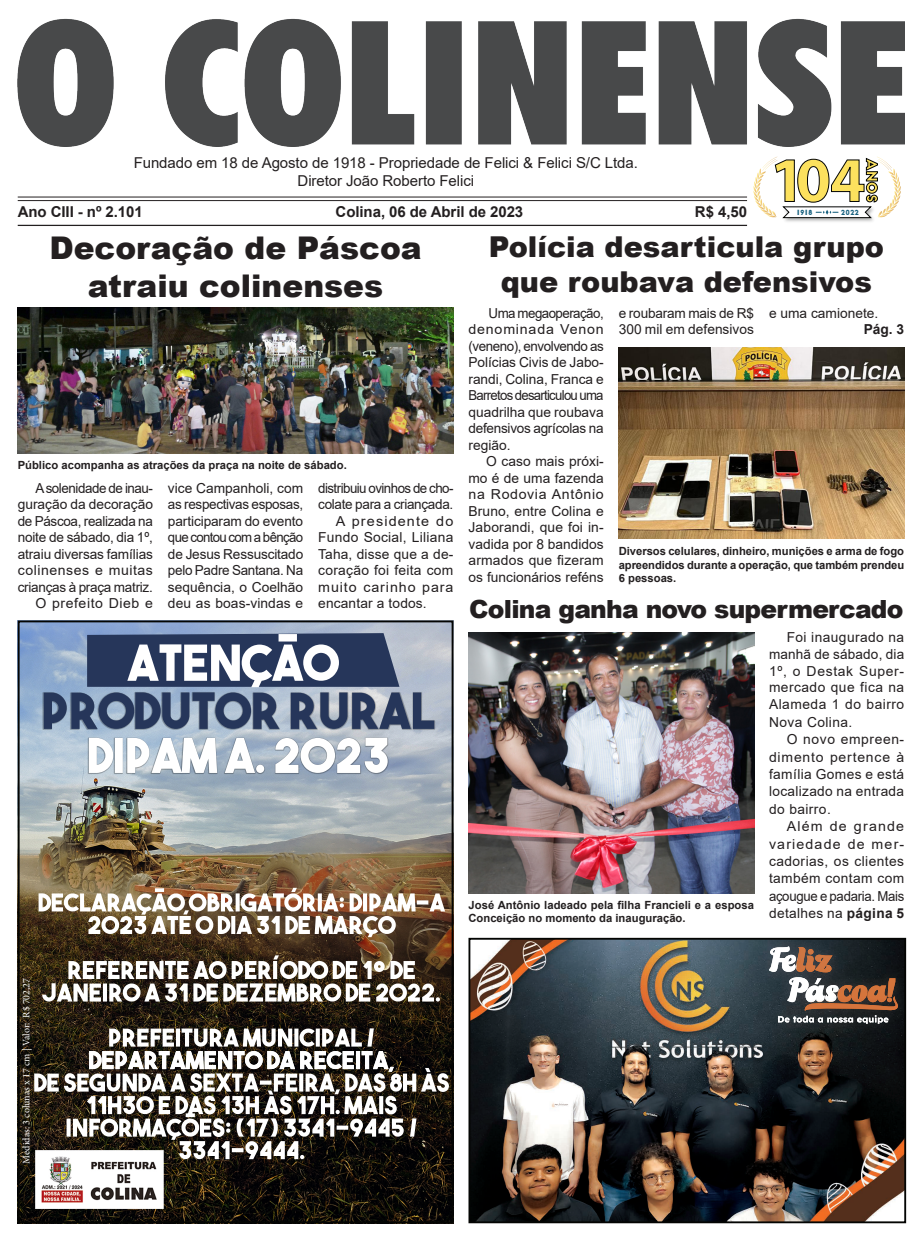
<style>
.page{position:relative;width:922px;height:1241px;background:#fff}
.page>*{position:absolute;margin:0;border:0;box-sizing:border-box;transform-origin:0 0}
.t1{font:700 63.88px "Myriad Pro";color:#fce15e}
.t2{font:900 31.25px/37.5px "Arial";color:#231f20;text-align:center}
.t3{font:900 28.75px/34.5px "Arial";color:#231f20;text-align:center}
.t4{font:900 25px "Arial";letter-spacing:-.03em;color:#231f20}
.t5{font:15px "Arial";letter-spacing:-.005em;color:#231f20}
.t6{font:700 15px "Arial";letter-spacing:-.005em;color:#231f20}
.t7{font:13.75px/16.5px "Arial";color:#231f20;text-align:justify}
.t8{font:13.75px/16.5px "Arial";color:#231f20;text-align:justify;scale:1.05 1}
.t9{font:13.75px/16.5px "Arial";letter-spacing:-.04em;color:#231f20}
.t10{font:13.75px "Arial";letter-spacing:.04em;color:#231f20}
.t11{font:700 13.75px "Arial";color:#231f20}
.t12{font:700 11.25px/13.5px "Arial";color:#231f20}
.t13{font:10px "Minion Pro";color:#fff}
.t14{font:7px "Big John";color:#18617f}
.s1{font-weight:700}
</style>
<div class="page">
<img style="left:782px;top:218px;width:91px;height:4px">
<svg style="left:753px;top:157px;width:148px;height:61px"></svg>
<hr style="left:18px;top:197px;width:728px;height:1px;background:#231f20">
<hr style="left:18px;top:200px;width:728px;height:1px;background:#231f20">
<hr style="left:18px;top:225px;width:728px;height:1px;background:#231f20">
<img style="left:18px;top:18px;width:886px;height:128px">
<img style="left:21px;top:623px;width:429px;height:596px">
<img style="left:87px;top:633px;width:312px;height:53px">
<div style="left:18px;top:620px;width:435px;height:602px;border:2px solid #040503"></div>
<img style="left:471px;top:940px;width:431px;height:279px">
<div style="left:468px;top:937px;width:437px;height:285px;border:2px solid #040503"></div>
<img style="left:618px;top:347px;width:286px;height:192px">
<img style="left:468px;top:632px;width:285px;height:261px">
<img style="left:18px;top:307px;width:435px;height:147px">
<p class="t5" style="left:134px;top:152px;width:505px">Fundado em 18 de Agosto de 1918 - Propriedade de Felici &amp; Felici S/C Ltda.</p>
<p class="t5" style="left:297px;top:170px;width:178px">Diretor João Roberto Felici</p>
<p class="t6" style="left:18px;top:201px;width:126px">Ano CIII - nº 2.101</p>
<p class="t6" style="left:335px;top:201px;width:189px">Colina, 06 de Abril de 2023</p>
<p class="t6" style="left:694px;top:201px;width:54px">R$ 4,50</p>
<p class="t1" style="left:769px;top:138px;width:97px">104</p>
<p class="t14" style="left:796px;top:209px;width:18px">1918</p>
<p class="t14" style="left:840px;top:209px;width:20px">2022</p>
<p class="t2" style="left:49px;top:228px;width:374px">Decoração de Páscoa atraiu colinenses</p>
<p class="t12" style="left:18px;top:458px;width:330px">Público acompanha as atrações da praça na noite de sábado.</p>
<p class="t7" style="left:18px;top:479px;width:137px;text-indent:18px">A solenidade de inau&shy;guração da decoração de Páscoa, realizada na noite de sábado, dia 1º, atraiu diversas famílias colinenses e muitas crianças à praça matriz.</p>
<p class="t10" style="left:35px;top:594px;width:119px">O prefeito Dieb e</p>
<p class="t7" style="left:168px;top:479px;width:137px">vice Campanholi, com as respectivas esposas, participaram do evento que contou com a bênção de Jesus Ressuscitado pelo Padre Santana. Na sequência, o Coelhão deu as boas-vindas e</p>
<p class="t9" style="left:318px;top:479px;width:137px">distribuiu ovinhos de cho&shy;colate para a criançada.</p>
<p class="t8" style="left:318px;top:512px;width:130px;text-indent:18px">A presidente do Fundo Social, Liliana Taha, disse que a de&shy;coração foi feita com muito carinho para encantar a todos.</p>
<p class="t3" style="left:488px;top:229px;width:397px">Polícia desarticula grupo que roubava defensivos</p>
<p class="t7" style="left:468px;top:304px;width:137px;text-indent:20px">Uma megaoperação, denominada Venon (veneno), envolvendo as Polícias Civis de Jabo&shy;randi, Colina, Franca e Barretos desarticulou uma quadrilha que roubava defensivos agrícolas na região.</p>
<p class="t7" style="left:468px;top:453px;width:137px;text-indent:18px">O caso mais próxi&shy;mo é de uma fazenda na Rodovia Antônio Bruno, entre Colina e Jaborandi, que foi in&shy;vadida por 8 bandidos armados que fizeram os funcionários reféns</p>
<p class="t7" style="left:618px;top:304px;width:137px">e roubaram mais de R$<br>300 mil em defensivos</p>
<p class="t7" style="left:768px;top:304px;width:111px">e uma camionete.</p>
<p class="t11" style="left:863px;top:319px;width:42px">Pág. 3</p>
<p class="t12" style="left:618px;top:544px;width:287px;text-align:justify">Diversos celulares, dinheiro, munições e arma de fogo apreendidos durante a operação, que também prendeu 6 pessoas.</p>
<p class="t4" style="left:469px;top:591px;width:436px">Colina ganha novo supermercado</p>
<p class="t12" style="left:468px;top:898px;width:287px">José Antônio ladeado pela filha Francieli e a esposa<br>Conceição no momento da inauguração.</p>
<p class="t7" style="left:768px;top:629px;width:137px;line-height:16.9px;text-indent:18px">Foi inaugurado na manhã de sábado, dia 1º, o Destak Super&shy;mercado que fica na Alameda 1 do bairro Nova Colina.</p>
<p class="t7" style="left:768px;top:730px;width:137px;line-height:17.4px;text-indent:18px">O novo empreen&shy;dimento pertence à família Gomes e está localizado na entrada do bairro.</p>
<p class="t7" style="left:768px;top:817px;width:137px;line-height:17.4px;text-indent:18px">Além de grande variedade de mer&shy;cadorias, os clientes também contam com açougue e padaria. Mais detalhes na <span class="s1">página 5</span></p>
<p class="t13" style="left:20px;top:1163px;width:187px;rotate:-90deg">Medidas: 3 colunas x 17 cm | Valor: R$ 702,27</p>
</div>
